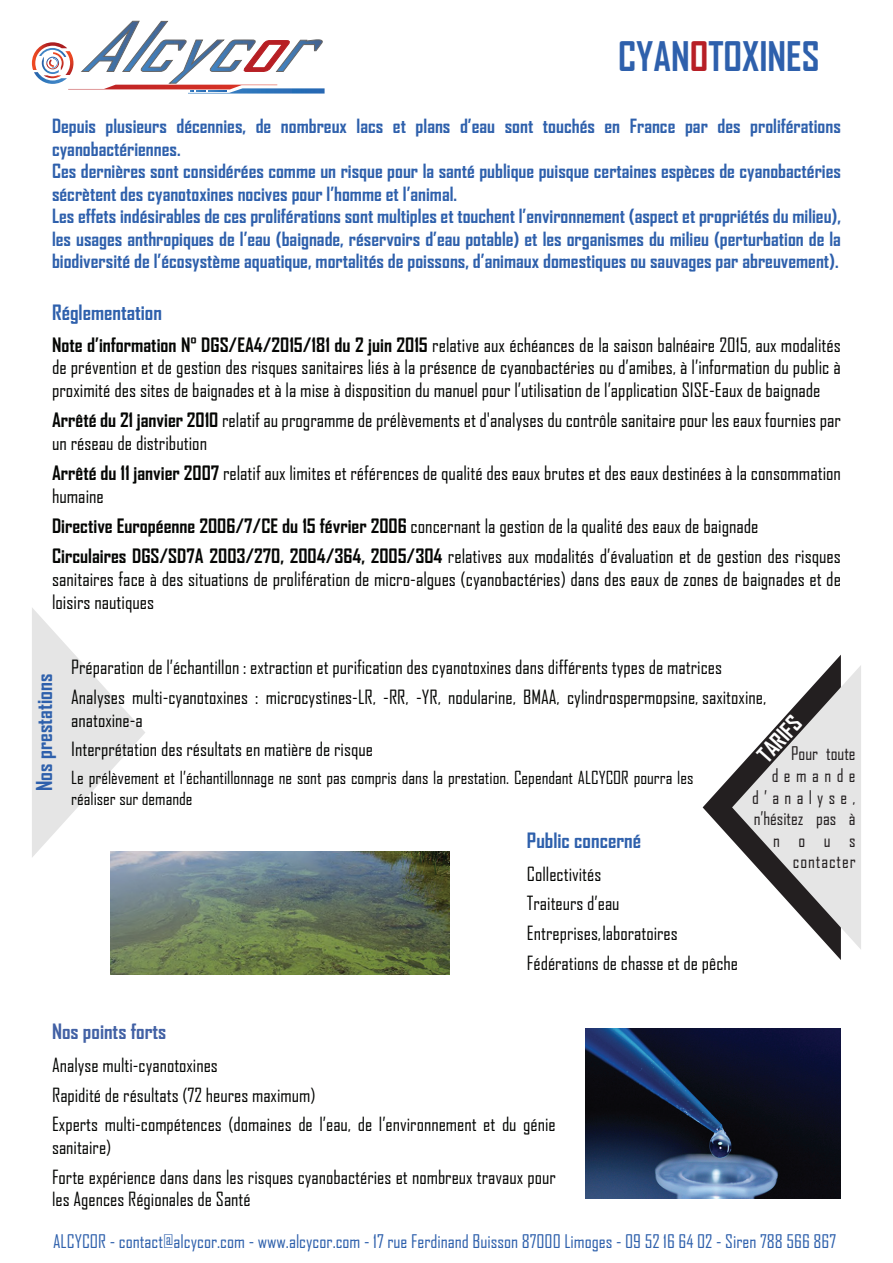
<style>
.page{position:relative;width:893px;height:1263px;background:#fff}
.page>*{position:absolute;margin:0;border:0;box-sizing:border-box;transform-origin:0 0}
.t1{font:700 39px "Agency FB";color:#2e60ac}
.t2{font:700 21.6px "Agency FB";color:#fff;scale:1.04 1}
.t3{font:700 21px "Agency FB";color:#2e60ac}
.t4{font:700 20.25px "Agency FB";color:#2e60ac}
.t5{font:700 20.25px "Agency FB";color:#4261a5}
.t6{font:19.05px/22.8px "Agency FB";color:#050604}
.t7{font:700 18.75px/22.5px "Agency FB";color:#2e60ac}
.t8{font:18.75px/29.7px "Agency FB";color:#050604}
.t9{font:18px "Agency FB";color:#2e60ac}
.t10{font:18px/21.6px "Agency FB";letter-spacing:.05em;color:#231f20;text-align:right}
.t11{font:17.25px/20.7px "Agency FB";color:#050604}
.s1{color:#b71f26}
.s2{font-weight:700}
</style>
<div class="page">
<svg style="left:703px;top:655px;width:158px;height:305px"></svg>
<img style="left:586px;top:1029px;width:255px;height:170px">
<img style="left:110px;top:851px;width:340px;height:124px">
<svg style="left:32px;top:608px;width:113px;height:250px"></svg>
<svg style="left:32px;top:21px;width:293px;height:73px"></svg>
<h1 class="t1" style="left:618px;top:32px;width:203px">CYAN<span class="s1">O</span>TOXINES</h1>
<p class="t7" style="left:52px;top:115px;width:790px">Depuis plusieurs décennies, de nombreux lacs et plans d’eau sont touchés en France par des proliférations cyanobactériennes.<br>Ces dernières sont considérées comme un risque pour la santé publique puisque certaines espèces de cyanobactéries sécrètent des cyanotoxines nocives pour l’homme et l’animal.<br>Les effets indésirables de ces proliférations sont multiples et touchent l’environnement (aspect et propriétés du milieu), les usages anthropiques de l’eau (baignade, réservoirs d’eau potable) et les organismes du milieu (perturbation de la biodiversité de l’écosystème aquatique, mortalités de poissons, d’animaux domestiques ou sauvages par abreuvement).</p>
<p class="t4" style="left:52px;top:300px;width:111px">Réglementation</p>
<p class="t6" style="left:52px;top:333px;width:790px;text-align:justify"><span class="s2">Note d’information N° DGS/EA4/2015/181 du 2 juin 2015</span> relative aux échéances de la saison balnéaire 2015, aux modalités de prévention et de gestion des risques sanitaires liés à la présence de cyanobactéries ou d’amibes, à l’information du public à proximité des sites de baignades et à la mise à disposition du manuel pour l’utilisation de l’application SISE-Eaux de baignade</p>
<p class="t6" style="left:52px;top:408px;width:790px"><span class="s2">Arrêté du 21 janvier 2010</span> relatif au programme de prélèvements et d'analyses du contrôle sanitaire pour les eaux fournies par un réseau de distribution</p>
<p class="t6" style="left:52px;top:461px;width:790px"><span class="s2">Arrêté du 11 janvier 2007</span> relatif aux limites et références de qualité des eaux brutes et des eaux destinées à la consommation humaine</p>
<p class="t6" style="left:52px;top:510px;width:790px;line-height:30.2px"><span class="s2">Directive Européenne 2006/7/CE du 15 février 2006</span> concernant la gestion de la qualité des eaux de baignade<br><span class="s2">Circulaires DGS/SD7A 2003/270, 2004/364, 2005/304</span> relatives aux modalités d’évaluation et de gestion des risques</p>
<p class="t6" style="left:52px;top:567px;width:790px">sanitaires face à des situations de prolifération de micro-algues (cyanobactéries) dans des eaux de zones de baignades et de loisirs nautiques</p>
<p class="t3" style="left:31px;top:791px;width:118px;rotate:-90deg">Nos prestations</p>
<p class="t8" style="left:71px;top:652px;width:696px">Préparation de l’échantillon : extraction et purification des cyanotoxines dans différents types de matrices<br>Analyses multi-cyanotoxines : microcystines-LR, -RR, -YR, nodularine, BMAA, cylindrospermopsine, saxitoxine,</p>
<p class="t8" style="left:71px;top:704px;width:303px">anatoxine-a<br>Interprétation des résultats en matière de risque</p>
<p class="t11" style="left:71px;top:767px;width:624px">Le prélèvement et l’échantillonnage ne sont pas compris dans la prestation. Cependant ALCYCOR pourra les réaliser sur demande</p>
<p class="t2" style="left:752px;top:749px;width:52px;rotate:-48deg">TARIFS</p>
<p class="t10" style="left:752px;top:742px;width:105px">Pour toute demande d’analyse, n’hésitez pas à nous contacter</p>
<p class="t4" style="left:527px;top:827px;width:116px">Public concerné</p>
<p class="t8" style="left:527px;top:858px;width:213px">Collectivités<br>Traiteurs d’eau<br>Entreprises,laboratoires<br>Fédérations de chasse et de pêche</p>
<p class="t5" style="left:52px;top:1018px;width:116px">Nos points forts</p>
<p class="t8" style="left:52px;top:1050px;width:505px">Analyse multi-cyanotoxines<br>Rapidité de résultats (72 heures maximum)<br>Experts multi-compétences (domaines de l’eau, de l’environnement et du génie</p>
<p class="t8" style="left:52px;top:1132px;width:505px">sanitaire)<br>Forte expérience dans dans les risques cyanobactéries et nombreux travaux pour</p>
<p class="t8" style="left:52px;top:1184px;width:200px">les Agences Régionales de Santé</p>
<p class="t9" style="left:53px;top:1230px;width:784px">ALCYCOR - contact@alcycor.com - www.alcycor.com - 17 rue Ferdinand Buisson 87000 Limoges - 09 52 16 64 02 - Siren 788 566 867</p>
</div>
